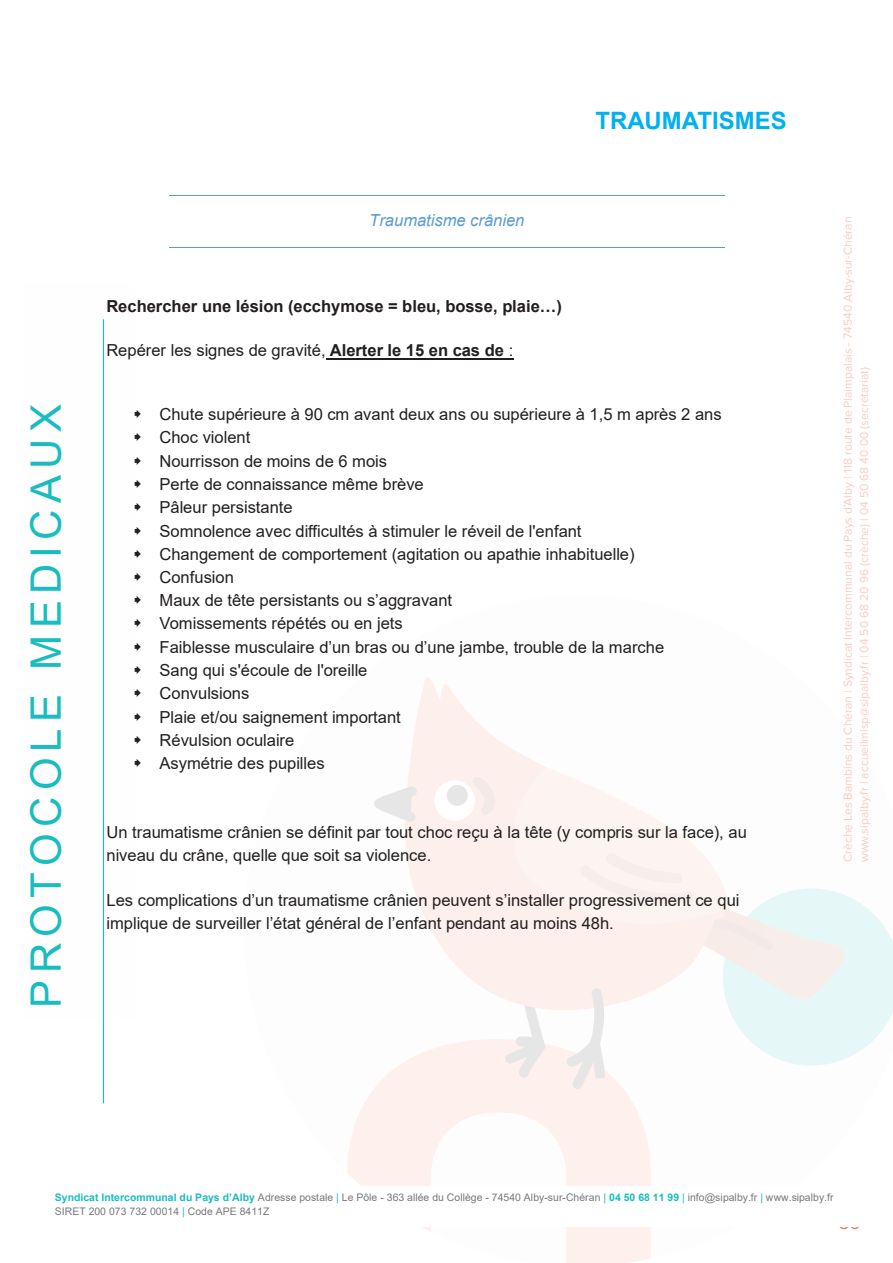
<style>
.page{position:relative;width:893px;height:1263px;background:#fff}
.page>*{position:absolute;margin:0;border:0;box-sizing:border-box;transform-origin:0 0}
.t1{font:42px "Arial";letter-spacing:.15em;color:#1abdbf}
.t2{font:700 24px "Arial";color:#00b0f0}
.t3{font:18px "Proxima Nova";color:#ea785a}
.t4{font:16.5px/23.2px "Arial";color:#231f20}
.t5{font:700 16.5px "Arial";color:#231f20}
.t6{font:italic 16.5px "Arial";color:#5b9bd5}
.t7{font:12px/16.5px "Proxima Nova";color:#f7cdc2}
.t8{font:10.5px/13.8px "Arial";color:#76787b}
.s1{font-weight:700}
.s2{font-weight:700;color:#1abdbf}
.s3{color:#1abdbf}
</style>
<div class="page">
<svg style="left:347px;top:1041px;width:304px;height:222px;fill:#fdf0ed"></svg>
<svg style="left:405px;top:677px;width:140px;height:172px;fill:#fdf0ec"></svg>
<div style="left:434px;top:780px;width:41px;height:41px;background:#fff;border-radius:50%"></div>
<div style="left:447px;top:785px;width:21px;height:21px;background:#e6e6e6;border-radius:50%"></div>
<svg style="left:406px;top:849px;width:64px;height:129px;fill:#fdf0ec"></svg>
<svg style="left:470px;top:767px;width:423px;height:322px"></svg>
<svg style="left:443px;top:694px;width:13px;height:33px"></svg>
<svg style="left:422px;top:688px;width:15px;height:42px"></svg>
<svg style="left:374px;top:786px;width:43px;height:36px"></svg>
<div style="left:50px;top:1187px;width:842px;height:40px;background:#fff"></div>
<img style="left:102px;top:323px;width:1px;height:695px">
<hr style="left:103px;top:319px;width:1px;height:784px;background:#1abdbf">
<hr style="left:169px;top:195px;width:555px;height:1px;background:#5b9bd5">
<hr style="left:326px;top:358px;width:187px;height:2px;background:#231f20">
<svg style="left:102px;top:247px;width:623px;height:76px"></svg>
<p class="t1" style="left:17px;top:1007px;width:605px;rotate:-90deg">PROTOCOLE MEDICAUX</p>
<p class="t6" style="left:369px;top:210px;width:157px">Traumatisme crânien</p>
<p class="t5" style="left:106px;top:294px;width:457px">Rechercher une lésion (ecchymose = bleu, bosse, plaie…)</p>
<p class="t4" style="left:106px;top:339px;width:408px">Repérer les signes de gravité, <span class="s1">Alerter le 15 en cas de</span> :</p>
<p class="t2" style="left:595px;top:103px;width:193px">TRAUMATISMES</p>
<p class="t4" style="left:160px;top:403px;width:564px">Chute supérieure à 90 cm avant deux ans ou supérieure à 1,5 m après 2 ans Choc violent<br>Nourrisson de moins de 6 mois<br>Perte de connaissance même brève<br>Pâleur persistante<br>Somnolence avec difficultés à stimuler le réveil de l'enfant<br>Changement de comportement (agitation ou apathie inhabituelle)<br>Confusion<br>Maux de tête persistants ou s’aggravant<br>Vomissements répétés ou en jets<br>Faiblesse musculaire d’un bras ou d’une jambe, trouble de la marche<br>Sang qui s'écoule de l'oreille<br>Convulsions<br>Plaie et/ou saignement important<br>Révulsion oculaire<br>Asymétrie des pupilles</p>
<p class="t4" style="left:106px;top:820px;width:642px;line-height:22.8px">Un traumatisme crânien se définit par tout choc reçu à la tête (y compris sur la face), au niveau du crâne, quelle que soit sa violence.</p>
<p class="t4" style="left:106px;top:889px;width:634px;line-height:22.6px">Les complications d’un traumatisme crânien peuvent s’installer progressivement ce qui implique de surveiller l’état général de l’enfant pendant au moins 48h.</p>
<p class="t7" style="left:840px;top:862px;width:647px;rotate:-90deg">Crèche Les Bambins du Chéran | Syndicat Intercommunal du Pays d’Alby | 118 route de Plaimpalais - 74540 Alby-sur-Chéran www.sipalby.fr | accueilmisp@sipalby.fr | 04 50 68 20 96 (crèche) | 04 50 68 40 00 (secrétariat)</p>
<p class="t8" style="left:55px;top:1191px;width:780px"><span class="s2">Syndicat Intercommunal du Pays d’Alby</span> Adresse postale <span class="s3">|</span> Le Pôle - 363 allée du Collège - 74540 Alby-sur-Chéran <span class="s3">|</span> <span class="s2">04 50 68 11 99</span> <span class="s3">|</span> info@sipalby.fr <span class="s3">|</span> www.sipalby.fr<br>SIRET 200 073 732 00014 <span class="s3">|</span> Code APE 8411Z</p>
<p class="t3" style="left:839px;top:1213px;width:23px">56</p>
</div>
